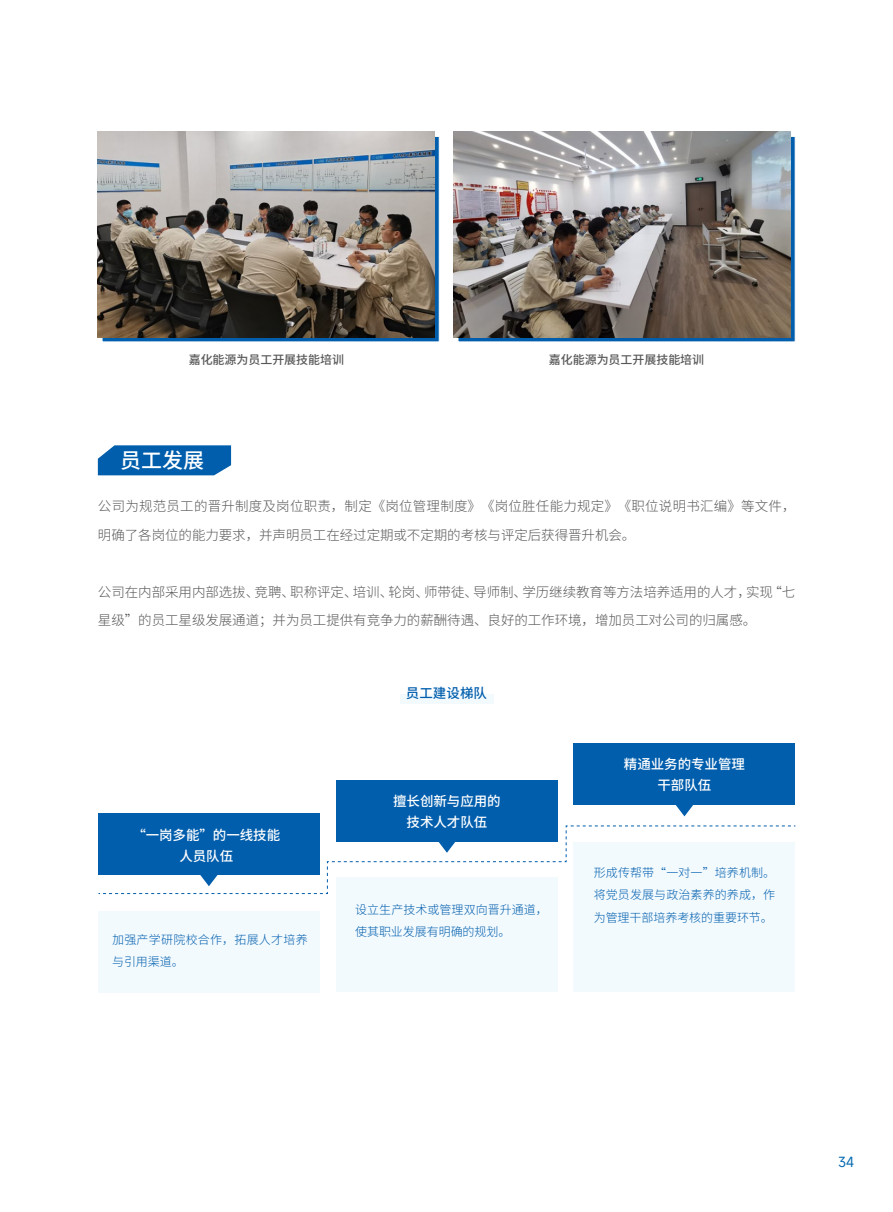
<style>
.page{position:relative;width:893px;height:1212px;background:#fff}
.page>*{position:absolute;margin:0;border:0;box-sizing:border-box;transform-origin:0 0}
.t1{font:500 21px "Source Han Sans CN";color:#fff}
.t2{font:300 13.5px/28.5px "Source Han Sans CN";letter-spacing:-.005em;color:#595757}
.t3{font:300 13.5px/28.5px "Source Han Sans CN";letter-spacing:.015em;color:#595757}
.t4{font:500 13.5px/21px "Source Han Sans CN";letter-spacing:-.005em;color:#fff;text-align:center}
.t5{font:500 13.5px "Source Han Sans CN";color:#005ead}
.t6{font:13.5px "Mi Sans";color:#076ab1}
.t7{font:300 12px/22.5px "Source Han Sans CN";letter-spacing:.005em;color:#005ead}
.t8{font:500 12px "Source Han Sans CN";letter-spacing:-.005em;color:#595757}
</style>
<div class="page">
<div style="left:102px;top:136px;width:337px;height:206px;background:linear-gradient(to right,#005ead,#005ead)"></div>
<div style="left:458px;top:136px;width:337px;height:206px;background:linear-gradient(to right,#005ead,#005ead)"></div>
<div style="left:400px;top:694px;width:93px;height:9px;background:#f3fafe"></div>
<svg style="left:98px;top:445px;width:133px;height:30px;background:#0f67b1"></svg>
<img style="left:98px;top:132px;width:337px;height:205px">
<img style="left:454px;top:132px;width:337px;height:205px">
<div style="left:99px;top:911px;width:221px;height:81px;background:#f3fafe"></div>
<div style="left:336px;top:878px;width:222px;height:114px;background:#f3fafe"></div>
<div style="left:336px;top:780px;width:222px;height:61px;background:#005ead"></div>
<div style="left:98px;top:814px;width:222px;height:61px;background:#005ead"></div>
<div style="left:573px;top:744px;width:222px;height:61px;background:#005ead"></div>
<div style="left:573px;top:842px;width:222px;height:150px;background:#f3fafe"></div>
<svg style="left:103px;top:825px;width:688px;height:69px"></svg>
<svg style="left:676px;top:805px;width:17px;height:11px"></svg>
<p class="t8" style="left:189px;top:353px;width:157px">嘉化能源为员工开展技能培训</p>
<p class="t8" style="left:549px;top:353px;width:157px">嘉化能源为员工开展技能培训</p>
<h1 class="t1" style="left:120px;top:449px;width:85px">员工发展</h1>
<p class="t3" style="left:98px;top:492px;width:699px">公司为规范员工的晋升制度及岗位职责，制定《岗位管理制度》《岗位胜任能力规定》《职位说明书汇编》等文件，明确了各岗位的能力要求，并声明员工在经过定期或不定期的考核与评定后获得晋升机会。</p>
<p class="t2" style="left:98px;top:578px;width:699px">公司在内部采用内部选拔、竞聘、职称评定、培训、轮岗、师带徒、导师制、学历继续教育等方法培养适用的人才，实现“七星级”的员工星级发展通道；并为员工提供有竞争力的薪酬待遇、良好的工作环境，增加员工对公司的归属感。</p>
<p class="t4" style="left:132px;top:825px;width:149px">“一岗多能”的一线技能人员队伍</p>
<p class="t7" style="left:112px;top:928px;width:197px">加强产学研院校合作，拓展人才培养与引用渠道。</p>
<p class="t5" style="left:406px;top:686px;width:82px">员工建设梯队</p>
<p class="t4" style="left:393px;top:791px;width:109px">擅长创新与应用的技术人才队伍</p>
<p class="t7" style="left:355px;top:898px;width:194px">设立生产技术或管理双向晋升通道，使其职业发展有明确的规划。</p>
<p class="t4" style="left:624px;top:754px;width:122px">精通业务的专业管理干部队伍</p>
<p class="t7" style="left:594px;top:861px;width:183px;text-align:justify">形成传帮带“一对一”培养机制。将党员发展与政治素养的养成，作为管理干部培养考核的重要环节。</p>
<p class="t6" style="left:838px;top:1153px;width:17px">34</p>
</div>
